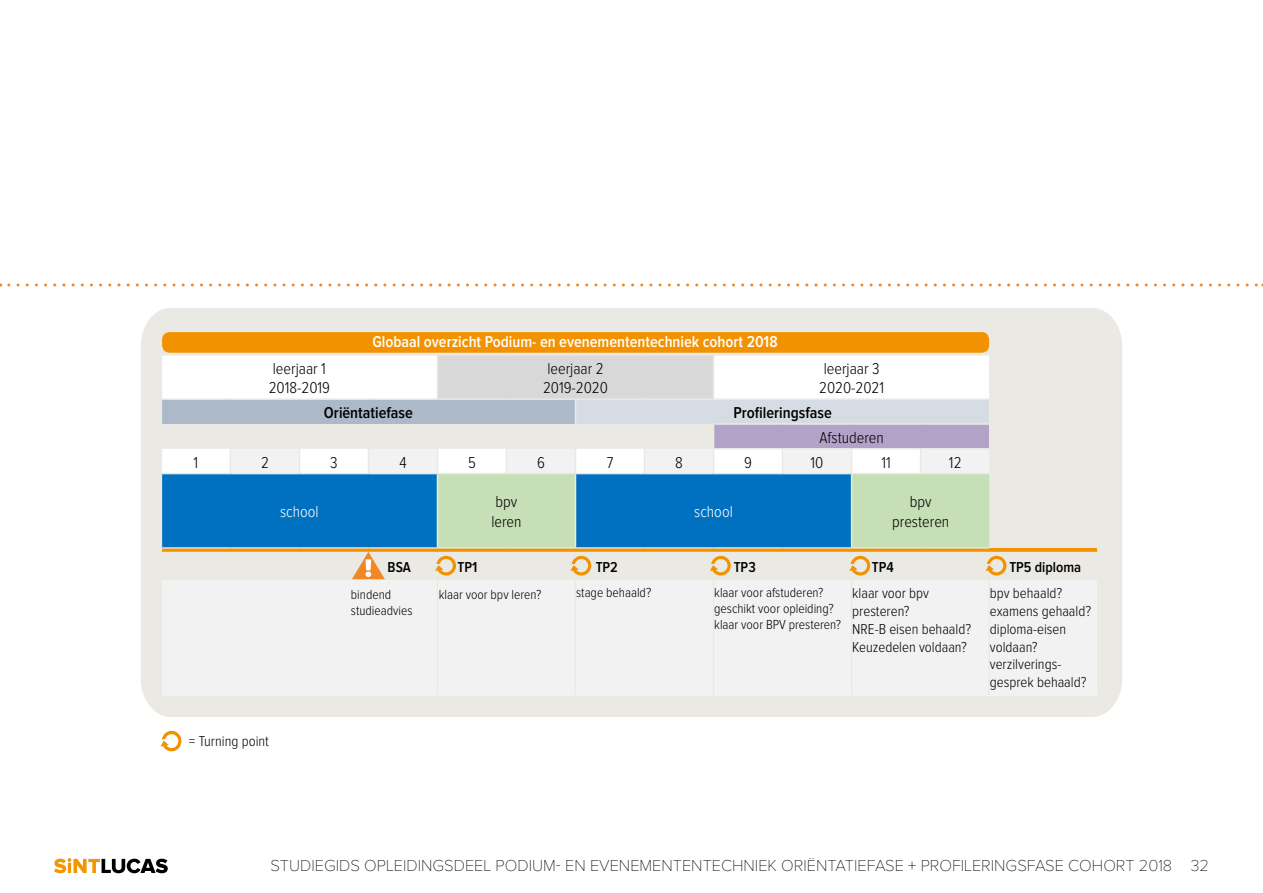
<style>
.page{position:relative;width:1263px;height:893px;background:#fff}
.page>*{position:absolute;margin:0;border:0;box-sizing:border-box;transform-origin:0 0}
.t1{font:100 16.5px "Proxima Nova";color:#000}
.t2{font:300 16.35px/19.6px "Proxima Nova Cond";color:#000}
.t3{font:600 16.35px "Proxima Nova Cond";color:#fff}
.t4{font:600 16.35px "Proxima Nova Cond";color:#000}
.t5{font:300 16.35px "Proxima Nova Cond";color:#fff}
.t6{font:300 15px/17.9px "Proxima Nova Cond";color:#000}
.t7{font:600 15px "Proxima Nova Cond";color:#000}
.t8{font:300 13.65px/16.4px "Proxima Nova Cond";color:#000}
</style>
<div class="page">
<svg style="left:54px;top:858px;width:114px;height:15px"></svg>
<div style="left:141px;top:308px;width:981px;height:409px;background:#eae9e4"></div>
<div style="left:162px;top:332px;width:827px;height:21px;background:#f39200;border-radius:8px"></div>
<div style="left:161px;top:580px;width:937px;height:116px;background:#f2f2f2"></div>
<hr style="left:161px;top:354px;width:69px;height:2px;background:#eae9e4">
<hr style="left:230px;top:354px;width:69px;height:2px;background:#eae9e4">
<hr style="left:299px;top:354px;width:69px;height:2px;background:#eae9e4">
<hr style="left:368px;top:354px;width:69px;height:2px;background:#eae9e4">
<hr style="left:437px;top:354px;width:69px;height:2px;background:#eae9e4">
<hr style="left:506px;top:354px;width:69px;height:2px;background:#eae9e4">
<hr style="left:575px;top:354px;width:69px;height:2px;background:#eae9e4">
<hr style="left:644px;top:354px;width:69px;height:2px;background:#eae9e4">
<hr style="left:713px;top:354px;width:69px;height:2px;background:#eae9e4">
<hr style="left:782px;top:354px;width:69px;height:2px;background:#eae9e4">
<hr style="left:851px;top:354px;width:69px;height:2px;background:#eae9e4">
<hr style="left:920px;top:354px;width:69px;height:2px;background:#eae9e4">
<hr style="left:161px;top:580px;width:1px;height:115px;background:#eae9e4">
<hr style="left:437px;top:581px;width:1px;height:114px;background:#eae9e4">
<hr style="left:575px;top:581px;width:1px;height:114px;background:#eae9e4">
<hr style="left:713px;top:581px;width:1px;height:114px;background:#eae9e4">
<hr style="left:851px;top:581px;width:1px;height:114px;background:#eae9e4">
<hr style="left:988px;top:581px;width:2px;height:114px;background:#eae9e4">
<hr style="left:1097px;top:580px;width:1px;height:115px;background:#eae9e4">
<svg style="left:160px;top:731px;width:21px;height:20px"></svg>
<svg style="left:161px;top:355px;width:937px;height:225px"></svg>
<svg style="left:9px;top:283px;width:1254px;height:3px"></svg>
<p class="t3" style="left:372px;top:334px;width:407px">Globaal overzicht Podium- en evenemententechniek cohort 2018</p>
<p class="t2" style="left:269px;top:359px;width:63px">leerjaar 1<br>2018-2019</p>
<p class="t2" style="left:543px;top:359px;width:66px">leerjaar 2<br>2019-2020</p>
<p class="t2" style="left:819px;top:359px;width:66px">leerjaar 3<br>2020-2021</p>
<p class="t4" style="left:324px;top:405px;width:91px">Oriëntatiefase</p>
<p class="t4" style="left:733px;top:405px;width:100px">Profileringsfase</p>
<p class="t2" style="left:819px;top:428px;width:66px">Afstuderen</p>
<p class="t2" style="left:194px;top:453px;width:6px">1</p>
<p class="t2" style="left:261px;top:453px;width:9px">2</p>
<p class="t2" style="left:330px;top:453px;width:9px">3</p>
<p class="t2" style="left:399px;top:453px;width:9px">4</p>
<p class="t2" style="left:468px;top:453px;width:9px">5</p>
<p class="t2" style="left:537px;top:453px;width:9px">6</p>
<p class="t2" style="left:607px;top:453px;width:8px">7</p>
<p class="t2" style="left:675px;top:453px;width:9px">8</p>
<p class="t2" style="left:744px;top:453px;width:9px">9</p>
<p class="t2" style="left:810px;top:453px;width:14px">10</p>
<p class="t2" style="left:881px;top:453px;width:11px">11</p>
<p class="t2" style="left:949px;top:453px;width:14px">12</p>
<p class="t5" style="left:280px;top:504px;width:40px">school</p>
<p class="t2" style="left:491px;top:493px;width:32px">bpv leren</p>
<p class="t5" style="left:694px;top:504px;width:40px">school</p>
<p class="t2" style="left:892px;top:493px;width:59px;text-align:center">bpv presteren</p>
<p class="t7" style="left:458px;top:560px;width:21px">TP1</p>
<p class="t7" style="left:596px;top:560px;width:24px">TP2</p>
<p class="t7" style="left:734px;top:560px;width:24px">TP3</p>
<p class="t7" style="left:872px;top:560px;width:23px">TP4</p>
<p class="t7" style="left:1009px;top:560px;width:73px">TP5 diploma</p>
<p class="t8" style="left:576px;top:584px;width:77px">stage behaald?</p>
<p class="t8" style="left:714px;top:584px;width:128px">klaar voor afstuderen? geschikt voor opleiding? klaar voor BPV presteren?</p>
<p class="t6" style="left:852px;top:584px;width:120px">klaar voor bpv presteren?<br>NRE-B eisen behaald?<br>Keuzedelen voldaan?</p>
<p class="t6" style="left:990px;top:584px;width:103px">bpv behaald? examens gehaald? diploma-eisen voldaan? verzilverings&shy;gesprek behaald?</p>
<p class="t7" style="left:388px;top:560px;width:25px">BSA</p>
<p class="t8" style="left:351px;top:587px;width:63px">bindend studieadvies</p>
<p class="t8" style="left:439px;top:587px;width:104px">klaar voor bpv leren?</p>
<p class="t6" style="left:189px;top:733px;width:82px">= Turning point</p>
<p class="t1" style="left:270px;top:858px;width:940px">STUDIEGIDS OPLEIDINGSDEEL PODIUM- EN EVENEMENTENTECHNIEK ORIËNTATIEFASE + PROFILERINGSFASE COHORT 2018 32</p>
</div>
